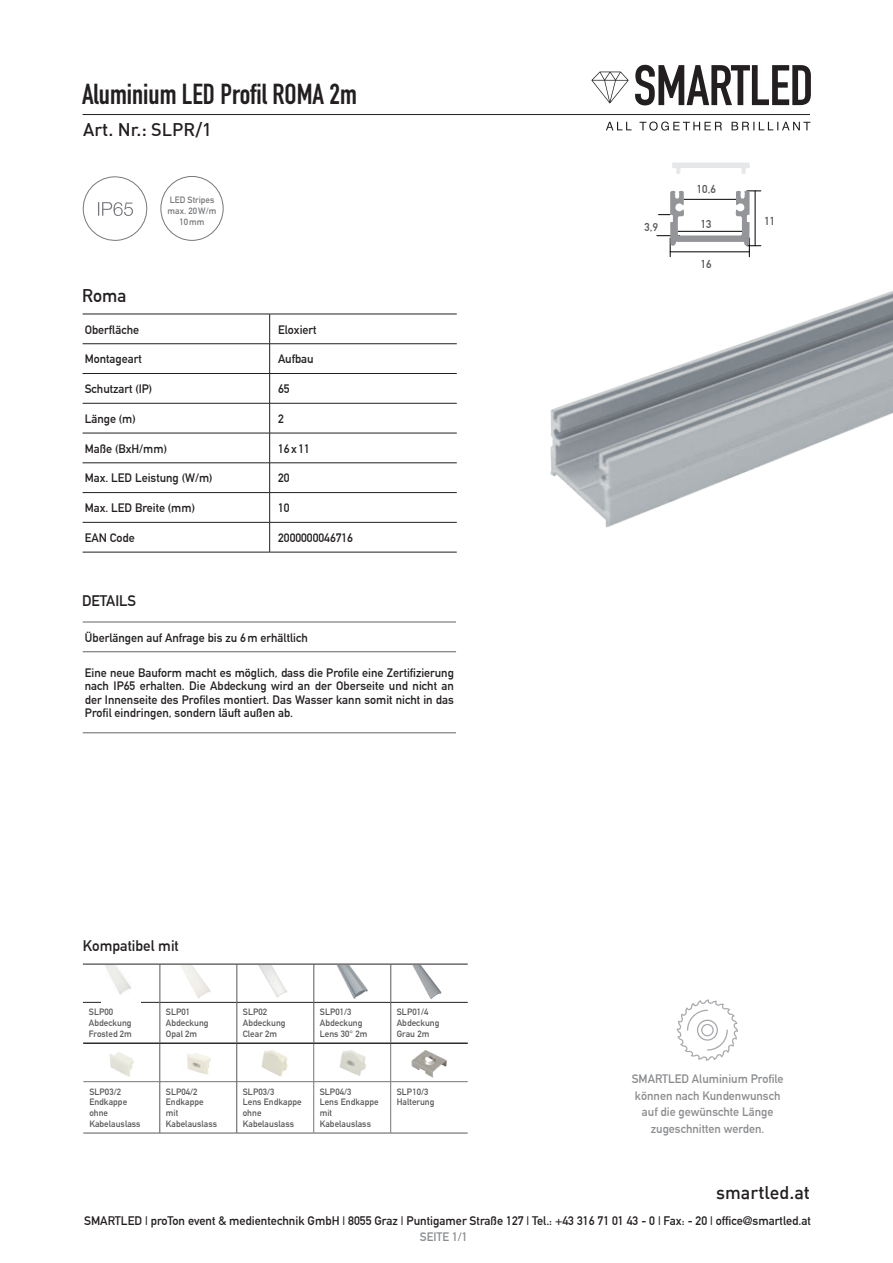
<style>
.page{position:relative;width:893px;height:1263px;background:#fff}
.page>*{position:absolute;margin:0;border:0;box-sizing:border-box;transform-origin:0 0}
.t1{font:700 28.5px "DIN Condensed";color:#231f20}
.t2{font:500 18px "DIN";color:#231f20}
.t3{font:700 18px "DIN Alternate";color:#231f20}
.t4{font:700 15px "DIN Alternate";color:#231f20}
.t5{font:700 12.15px "DIN Alternate";color:#231f20}
.t6{font:700 12px/13.5px "DIN Alternate";color:#231f20;text-align:justify}
.t7{font:700 12px/16.5px "DIN Alternate";color:#8a8c8f;text-align:center}
.t8{font:700 11.25px "DIN Alternate";letter-spacing:.005em;color:#57585a}
.t9{font:700 9px/10.8px "DIN Alternate";letter-spacing:.005em;color:#57585a}
.t10{font:700 9px/10.8px "DIN Alternate";color:#76787b;text-align:center}
</style>
<div class="page">
<hr style="left:83px;top:1002px;width:77px;height:1px;background:#231f20">
<hr style="left:160px;top:1002px;width:77px;height:1px;background:#231f20">
<hr style="left:237px;top:1002px;width:77px;height:1px;background:#231f20">
<hr style="left:314px;top:1002px;width:77px;height:1px;background:#231f20">
<hr style="left:391px;top:1002px;width:77px;height:1px;background:#231f20">
<hr style="left:160px;top:964px;width:1px;height:38px;background:#57585a">
<hr style="left:237px;top:964px;width:1px;height:38px;background:#57585a">
<hr style="left:314px;top:964px;width:1px;height:38px;background:#57585a">
<hr style="left:391px;top:964px;width:1px;height:38px;background:#57585a">
<hr style="left:160px;top:1002px;width:1px;height:41px;background:#57585a">
<hr style="left:237px;top:1002px;width:1px;height:41px;background:#57585a">
<hr style="left:314px;top:1002px;width:1px;height:41px;background:#57585a">
<hr style="left:391px;top:1002px;width:1px;height:41px;background:#57585a">
<hr style="left:83px;top:964px;width:77px;height:1px;background:#231f20">
<hr style="left:160px;top:964px;width:77px;height:1px;background:#231f20">
<hr style="left:237px;top:964px;width:77px;height:1px;background:#231f20">
<hr style="left:314px;top:964px;width:77px;height:1px;background:#231f20">
<hr style="left:391px;top:964px;width:77px;height:1px;background:#231f20">
<hr style="left:83px;top:1081px;width:77px;height:1px;background:#757679">
<hr style="left:160px;top:1081px;width:77px;height:1px;background:#757679">
<hr style="left:237px;top:1081px;width:77px;height:1px;background:#757679">
<hr style="left:160px;top:1044px;width:1px;height:38px;background:#57585a">
<hr style="left:236px;top:1044px;width:1px;height:38px;background:#57585a">
<hr style="left:160px;top:1082px;width:1px;height:51px;background:#57585a">
<hr style="left:236px;top:1082px;width:1px;height:51px;background:#57585a">
<hr style="left:83px;top:1133px;width:77px;height:1px;background:#57585a">
<hr style="left:160px;top:1133px;width:77px;height:1px;background:#57585a">
<hr style="left:237px;top:1133px;width:77px;height:1px;background:#57585a">
<hr style="left:314px;top:1133px;width:77px;height:1px;background:#57585a">
<hr style="left:391px;top:1133px;width:77px;height:1px;background:#57585a">
<hr style="left:390px;top:1044px;width:1px;height:37px;background:#757679">
<hr style="left:314px;top:1081px;width:77px;height:1px;background:#757679">
<hr style="left:391px;top:1081px;width:77px;height:1px;background:#757679">
<hr style="left:390px;top:1082px;width:1px;height:51px;background:#757679">
<hr style="left:313px;top:1044px;width:1px;height:37px;background:#757679">
<hr style="left:313px;top:1082px;width:1px;height:51px;background:#757679">
<hr style="left:83px;top:1043px;width:77px;height:1px;background:#231f20">
<hr style="left:160px;top:1043px;width:77px;height:1px;background:#231f20">
<hr style="left:237px;top:1043px;width:77px;height:1px;background:#231f20">
<hr style="left:314px;top:1043px;width:77px;height:1px;background:#231f20">
<hr style="left:391px;top:1043px;width:77px;height:1px;background:#231f20">
<hr style="left:83px;top:114px;width:727px;height:1px;background:#231f20">
<svg style="left:591px;top:72px;width:38px;height:31px"></svg>
<svg style="left:606px;top:122px;width:204px;height:9px"></svg>
<svg style="left:635px;top:65px;width:176px;height:40px"></svg>
<svg style="left:83px;top:315px;width:374px;height:88px"></svg>
<hr style="left:83px;top:403px;width:187px;height:1px;background:#231f20">
<hr style="left:270px;top:403px;width:187px;height:1px;background:#231f20">
<hr style="left:269px;top:403px;width:1px;height:30px;background:#231f20">
<hr style="left:83px;top:433px;width:187px;height:1px;background:#231f20">
<hr style="left:270px;top:433px;width:187px;height:1px;background:#231f20">
<hr style="left:269px;top:433px;width:1px;height:30px;background:#231f20">
<hr style="left:83px;top:463px;width:187px;height:1px;background:#231f20">
<hr style="left:270px;top:463px;width:187px;height:1px;background:#231f20">
<hr style="left:83px;top:492px;width:187px;height:1px;background:#231f20">
<hr style="left:270px;top:492px;width:187px;height:1px;background:#231f20">
<svg style="left:269px;top:463px;width:1px;height:59px"></svg>
<hr style="left:83px;top:522px;width:187px;height:1px;background:#231f20">
<hr style="left:270px;top:522px;width:187px;height:1px;background:#231f20">
<hr style="left:269px;top:522px;width:1px;height:30px;background:#231f20">
<hr style="left:83px;top:552px;width:187px;height:1px;background:#231f20">
<hr style="left:270px;top:552px;width:187px;height:1px;background:#231f20">
<hr style="left:83px;top:314px;width:187px;height:1px;background:#231f20">
<hr style="left:270px;top:314px;width:187px;height:1px;background:#231f20">
<svg style="left:83px;top:652px;width:373px;height:1px"></svg>
<hr style="left:83px;top:622px;width:373px;height:1px;background:#636366">
<hr style="left:83px;top:651px;width:373px;height:1px;background:#636366">
<hr style="left:83px;top:732px;width:373px;height:1px;background:#636366">
<div style="left:161px;top:176px;width:62px;height:65px;border:1px solid #76787b;border-radius:50%"></div>
<img style="left:550px;top:291px;width:343px;height:237px">
<svg style="left:672px;top:163px;width:78px;height:11px"></svg>
<svg style="left:657px;top:191px;width:104px;height:66px"></svg>
<svg style="left:82px;top:176px;width:66px;height:65px"></svg>
<svg style="left:677px;top:999px;width:61px;height:62px"></svg>
<img style="left:105px;top:965px;width:26px;height:30px">
<img style="left:180px;top:965px;width:37px;height:37px">
<img style="left:256px;top:965px;width:38px;height:37px">
<img style="left:334px;top:965px;width:36px;height:37px">
<img style="left:411px;top:965px;width:36px;height:37px">
<img style="left:110px;top:1052px;width:24px;height:25px">
<img style="left:187px;top:1053px;width:24px;height:22px">
<img style="left:261px;top:1050px;width:27px;height:27px">
<img style="left:339px;top:1050px;width:27px;height:26px">
<img style="left:411px;top:1050px;width:36px;height:28px">
<h1 class="t1" style="left:82px;top:75px;width:276px">Aluminium LED Profil ROMA 2m</h1>
<h2 class="t2" style="left:83px;top:120px;width:130px">Art. Nr.: SLPR/1</h2>
<h2 class="t3" style="left:82px;top:289px;width:46px">Roma</h2>
<p class="t10" style="left:168px;top:196px;width:50px">LED Stripes max. 20 W/m<br>10 mm</p>
<p class="t6" style="left:85px;top:324px;width:56px">Oberfläche</p>
<p class="t6" style="left:278px;top:324px;width:40px">Eloxiert</p>
<p class="t6" style="left:85px;top:353px;width:59px">Montageart</p>
<p class="t6" style="left:278px;top:353px;width:37px">Aufbau</p>
<p class="t6" style="left:85px;top:383px;width:69px">Schutzart (IP)</p>
<p class="t6" style="left:278px;top:383px;width:13px">65</p>
<p class="t6" style="left:85px;top:413px;width:53px">Länge (m)</p>
<p class="t6" style="left:278px;top:413px;width:7px">2</p>
<p class="t6" style="left:85px;top:443px;width:84px">Maße (BxH/mm)</p>
<p class="t6" style="left:278px;top:443px;width:33px">16 x 11</p>
<p class="t6" style="left:85px;top:472px;width:129px">Max. LED Leistung (W/m)</p>
<p class="t6" style="left:278px;top:472px;width:13px">20</p>
<p class="t6" style="left:85px;top:502px;width:112px">Max. LED Breite (mm)</p>
<p class="t6" style="left:278px;top:502px;width:13px">10</p>
<p class="t6" style="left:85px;top:532px;width:51px">EAN Code</p>
<p class="t6" style="left:278px;top:532px;width:76px">2000000046716</p>
<p class="t4" style="left:82px;top:595px;width:56px">DETAILS</p>
<p class="t6" style="left:85px;top:632px;width:224px">Überlängen auf Anfrage bis zu 6 m erhältlich</p>
<p class="t6" style="left:85px;top:667px;width:371px">Eine neue Bauform macht es möglich, dass die Profile eine Zertifizierung nach IP65 erhalten. Die Abdeckung wird an der Oberseite und nicht an der Innenseite des Profiles montiert. Das Wasser kann somit nicht in das Profil eindringen, sondern läuft außen ab.</p>
<p class="t4" style="left:83px;top:940px;width:97px">Kompatibel mit</p>
<p class="t9" style="left:89px;top:1008px;width:45px">SLP00<br>Abdeckung<br>Frosted 2m</p>
<p class="t9" style="left:166px;top:1008px;width:44px">SLP01<br>Abdeckung<br>Opal 2m</p>
<p class="t9" style="left:243px;top:1008px;width:44px">SLP02<br>Abdeckung<br>Clear 2m</p>
<p class="t9" style="left:320px;top:1008px;width:49px">SLP01/3<br>Abdeckung<br>Lens 30° 2m</p>
<p class="t9" style="left:397px;top:1008px;width:44px">SLP01/4<br>Abdeckung<br>Grau 2m</p>
<p class="t9" style="left:89px;top:1087px;width:53px">SLP03/2<br>Endkappe ohne<br>Kabelauslass</p>
<p class="t9" style="left:166px;top:1087px;width:53px">SLP04/2<br>Endkappe mit<br>Kabelauslass</p>
<p class="t9" style="left:243px;top:1087px;width:60px">SLP03/3<br>Lens Endkappe ohne<br>Kabelauslass</p>
<p class="t9" style="left:320px;top:1087px;width:60px">SLP04/3<br>Lens Endkappe mit<br>Kabelauslass</p>
<p class="t9" style="left:397px;top:1087px;width:39px">SLP10/3<br>Halterung</p>
<p class="t8" style="left:697px;top:185px;width:21px">10,6</p>
<p class="t8" style="left:644px;top:223px;width:15px">3,9</p>
<p class="t8" style="left:701px;top:220px;width:12px">13</p>
<p class="t8" style="left:701px;top:260px;width:12px">16</p>
<p class="t8" style="left:764px;top:217px;width:12px">11</p>
<p class="t7" style="left:632px;top:1072px;width:153px">SMARTLED Aluminium Profile können nach Kundenwunsch auf die gewünschte Länge zugeschnitten werden.</p>
<h2 class="t2" style="left:716px;top:1182px;width:95px">smartled.at</h2>
<p class="t5" style="left:84px;top:1216px;width:728px">SMARTLED | proTon event &amp; medientechnik GmbH | 8055 Graz | Puntigamer Straße 127 | Tel.: +43 316 71 01 43 - 0 | Fax: - 20 | office@smartled.at</p>
<p class="t7" style="left:420px;top:1230px;width:49px">SEITE 1/1</p>
</div>
